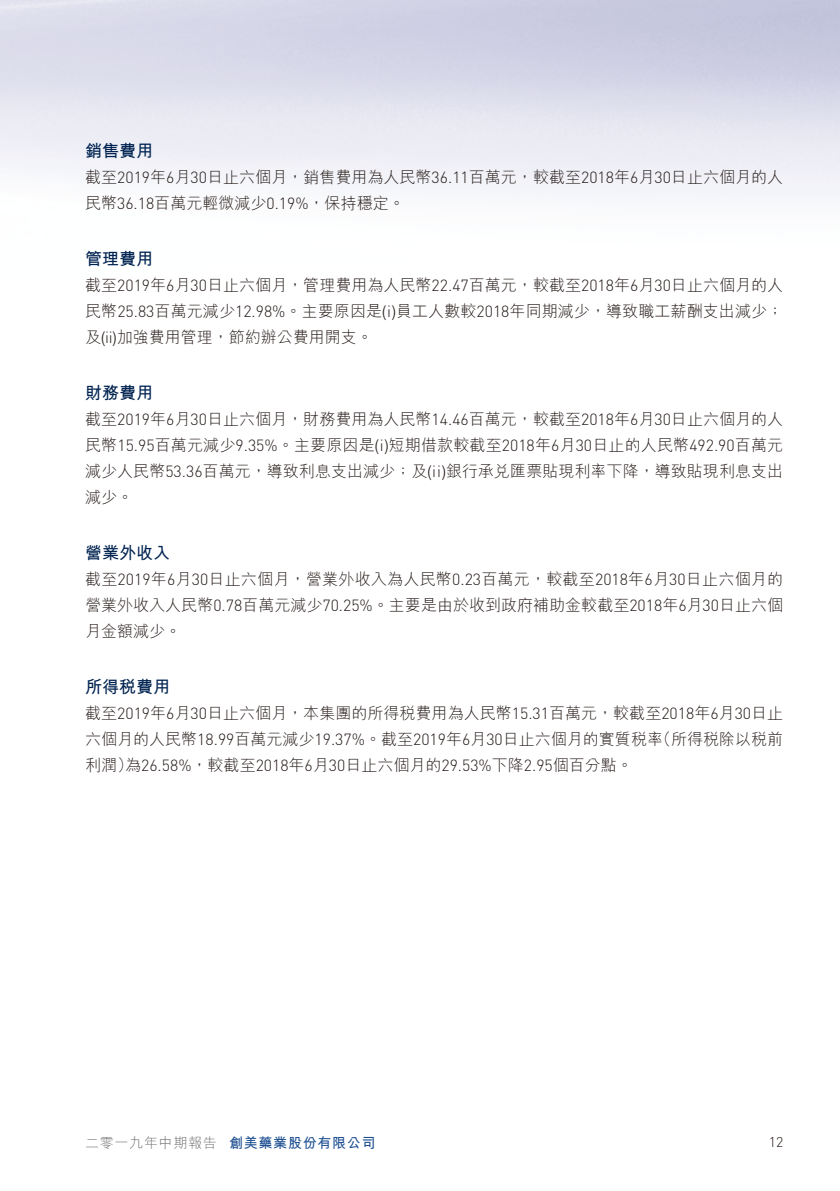
<style>
.page{position:relative;width:840px;height:1191px;background:#fff}
.page>*{position:absolute;margin:0;border:0;box-sizing:border-box;transform-origin:0 0}
.t1{font:17px "M Hei HK Bold E Ten B5 H";color:#002350}
.t2{font:16px/26px "M Hei HK Light E Ten B5 H";color:#231916;text-align:justify}
.t3{font:14px "M Hei HK Bold E Ten B5 H";letter-spacing:.05em;color:#1d4f91}
.t4{font:300 14px "DIN";color:#231916}
.s1{font-family:"DIN";font-weight:300}
.s2{font-family:"Helvetica Neue LT Std";font-weight:300}
.s3{font-family:"M Hei HK Light E Ten B5 H";color:#717171}
</style>
<div class="page">
<p class="t1" style="left:85px;top:144px;width:69px">銷售費用</p>
<p class="t2" style="left:85px;top:166px;width:699px">截至<span class="s1">2019</span>年<span class="s1">6</span>月<span class="s1">30</span>日止六個月，銷售費用為人民幣<span class="s1">36.11</span>百萬元，較截至<span class="s1">2018</span>年<span class="s1">6</span>月<span class="s1">30</span>日止六個月的人民幣<span class="s1">36.18</span>百萬元輕微減少<span class="s1">0.19%</span>，保持穩定。</p>
<p class="t1" style="left:85px;top:252px;width:69px">管理費用</p>
<p class="t2" style="left:85px;top:274px;width:699px">截至<span class="s1">2019</span>年<span class="s1">6</span>月<span class="s1">30</span>日止六個月，管理費用為人民幣<span class="s1">22.47</span>百萬元，較截至<span class="s1">2018</span>年<span class="s1">6</span>月<span class="s1">30</span>日止六個月的人民幣<span class="s1">25.83</span>百萬元減少<span class="s1">12.98%</span>。主要原因是<span class="s2">(</span><span class="s1">i</span><span class="s2">)</span>員工人數較<span class="s1">2018</span>年同期減少，導致職工薪酬支出減少；及<span class="s2">(</span><span class="s1">ii</span><span class="s2">)</span>加強費用管理，節約辦公費用開支。</p>
<p class="t1" style="left:85px;top:386px;width:69px">財務費用</p>
<p class="t2" style="left:85px;top:408px;width:699px">截至<span class="s1">2019</span>年<span class="s1">6</span>月<span class="s1">30</span>日止六個月，財務費用為人民幣<span class="s1">14.46</span>百萬元，較截至<span class="s1">2018</span>年<span class="s1">6</span>月<span class="s1">30</span>日止六個月的人民幣<span class="s1">15.95</span>百萬元減少<span class="s1">9.35%</span>。主要原因是<span class="s2">(</span><span class="s1">i</span><span class="s2">)</span>短期借款較截至<span class="s1">2018</span>年<span class="s1">6</span>月<span class="s1">30</span>日止的人民幣<span class="s1">492.90</span>百萬元減少人民幣<span class="s1">53.36</span>百萬元，導致利息支出減少；及<span class="s2">(</span><span class="s1">ii</span><span class="s2">)</span>銀行承兌匯票貼現利率下降，導致貼現利息支出減少。</p>
<p class="t1" style="left:85px;top:546px;width:86px">營業外收入</p>
<p class="t2" style="left:85px;top:568px;width:699px">截至<span class="s1">2019</span>年<span class="s1">6</span>月<span class="s1">30</span>日止六個月，營業外收入為人民幣<span class="s1">0.23</span>百萬元，較截至<span class="s1">2018</span>年<span class="s1">6</span>月<span class="s1">30</span>日止六個月的營業外收入人民幣<span class="s1">0.78</span>百萬元減少<span class="s1">70.25%</span>。主要是由於收到政府補助金較截至<span class="s1">2018</span>年<span class="s1">6</span>月<span class="s1">30</span>日止六個月金額減少。</p>
<p class="t1" style="left:85px;top:680px;width:86px">所得稅費用</p>
<p class="t2" style="left:85px;top:702px;width:699px">截至<span class="s1">2019</span>年<span class="s1">6</span>月<span class="s1">30</span>日止六個月，本集團的所得稅費用為人民幣<span class="s1">15.31</span>百萬元，較截至<span class="s1">2018</span>年<span class="s1">6</span>月<span class="s1">30</span>日止六個月的人民幣<span class="s1">18.99</span>百萬元減少<span class="s1">19.37%</span>。截至<span class="s1">2019</span>年<span class="s1">6</span>月<span class="s1">30</span>日止六個月的實質稅率（所得稅除以稅前利潤）為<span class="s1">26.58%</span>，較截至<span class="s1">2018</span>年<span class="s1">6</span>月<span class="s1">30</span>日止六個月的<span class="s1">29.53%</span>下降<span class="s1">2.95</span>個百分點。</p>
<p class="t3" style="left:85px;top:1137px;width:292px"><span class="s3">二零一九年中期報告</span> 創美藥業股份有限公司</p>
<p class="t4" style="left:768px;top:1136px;width:16px">12</p>
</div>
